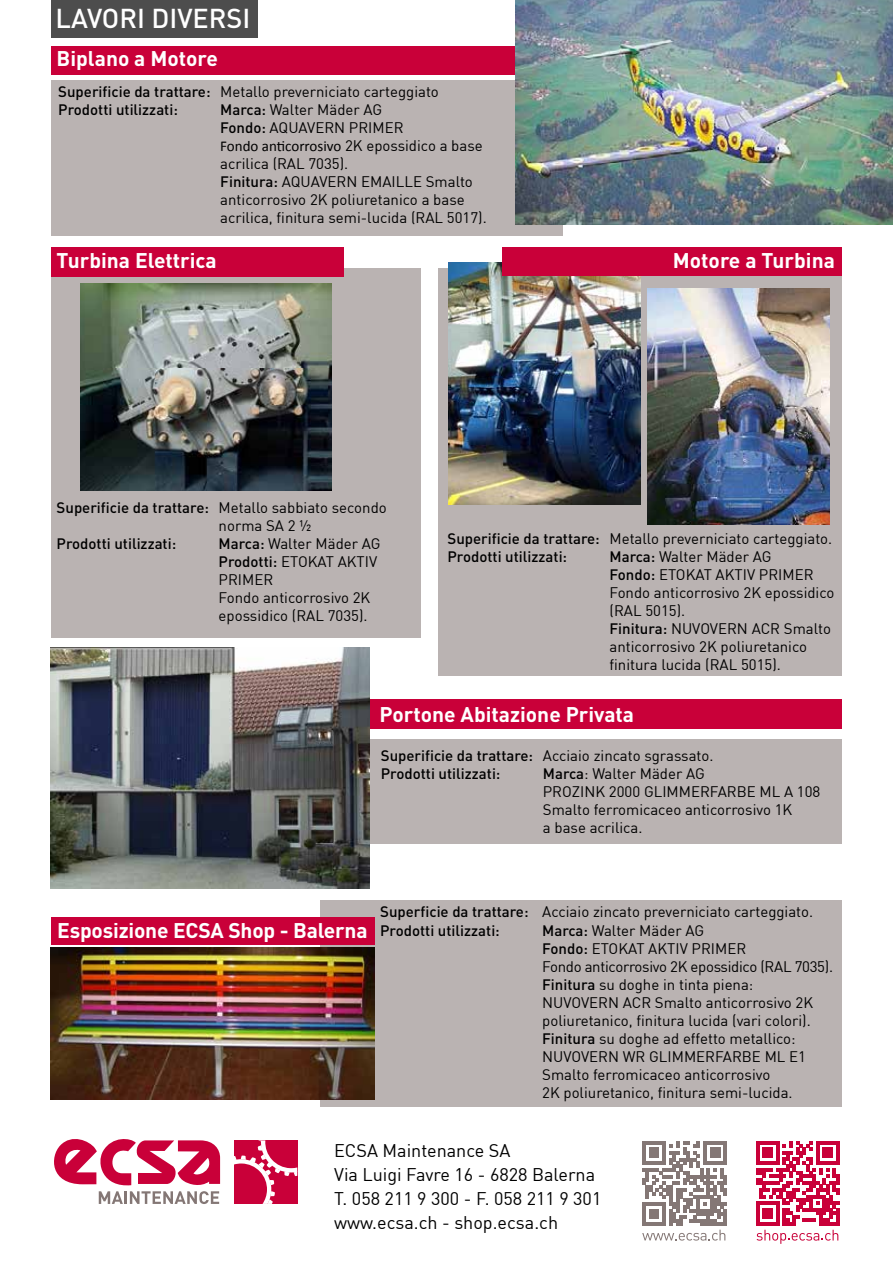
<style>
.page{position:relative;width:893px;height:1263px;background:#fff}
.page>*{position:absolute;margin:0;border:0;box-sizing:border-box;transform-origin:0 0}
.t1{font:500 27px "DIN";color:#fff}
.t2{font:700 21px "DIN";color:#fff}
.t3{font:18px/24px "DIN";color:#000}
.t4{font:15px/18px "DIN";color:#000}
.t5{font:500 15px/18px "DIN";color:#000}
.t6{font:15px "Calibri";color:#000}
.s1{font-weight:400}
.s2{font-weight:500}
.s3{font-family:"DIN"}
</style>
<div class="page">
<div style="left:438px;top:268px;width:404px;height:408px;background:#bab3b2"></div>
<div style="left:51px;top:268px;width:370px;height:370px;background:#bab3b2"></div>
<div style="left:334px;top:739px;width:508px;height:105px;background:#bab3b2"></div>
<div style="left:51px;top:80px;width:512px;height:156px;background:#bab3b2"></div>
<img style="left:80px;top:283px;width:251px;height:207px">
<img style="left:449px;top:262px;width:191px;height:243px">
<img style="left:647px;top:289px;width:183px;height:236px">
<div style="left:51px;top:0;width:207px;height:37px;background:#4d4d4d"></div>
<div style="left:51px;top:46px;width:792px;height:29px;background:#c90039"></div>
<img style="left:516px;top:0;width:377px;height:225px">
<div style="left:51px;top:248px;width:293px;height:29px;background:#c90039"></div>
<div style="left:51px;top:699px;width:791px;height:30px;background:#c90039"></div>
<img style="left:50px;top:647px;width:320px;height:241px">
<div style="left:502px;top:247px;width:340px;height:28px;background:#c90039"></div>
<div style="left:320px;top:900px;width:522px;height:207px;background:#bab3b2"></div>
<div style="left:51px;top:917px;width:323px;height:27px;background:#c90039"></div>
<svg style="left:54px;top:1139px;width:166px;height:65px"></svg>
<svg style="left:234px;top:1140px;width:63px;height:64px;background:#d22d5c"></svg>
<svg style="left:642px;top:1141px;width:85px;height:99px"></svg>
<svg style="left:756px;top:1141px;width:83px;height:103px"></svg>
<img style="left:51px;top:947px;width:323px;height:152px">
<h1 class="t1" style="left:56px;top:1px;width:196px">LAVORI DIVERSI</h1>
<h2 class="t2" style="left:57px;top:45px;width:163px">Biplano a Motore</h2>
<p class="t5" style="left:58px;top:82px;width:382px">Superificie da trattare: <span class="s1">Metallo preverniciato carteggiato<br></span>Prodotti utilizzati:</p>
<p class="t4" style="left:220px;top:100px;width:185px"><span class="s2">Marca:</span> Walter Mäder AG<br><span class="s2">Fondo:</span> AQUAVERN PRIMER</p>
<p class="t6" style="left:220px;top:136px;width:264px">Fondo anticorrosivo <span class="s3">2K epossidico a base</span></p>
<p class="t4" style="left:220px;top:154px;width:268px">acrilica (RAL 7035).<br><span class="s2">Finitura:</span> AQUAVERN EMAILLE Smalto anticorrosivo 2K poliuretanico a base acrilica, finitura semi-lucida (RAL 5017).</p>
<h2 class="t2" style="left:57px;top:247px;width:162px">Turbina Elettrica</h2>
<h2 class="t2" style="left:673px;top:247px;width:164px">Motore a Turbina</h2>
<p class="t4" style="left:219px;top:498px;width:170px;text-indent:-162px"><span class="s2">Superificie da trattare:</span> Metallo sabbiato secondo norma SA 2 ½</p>
<p class="t5" style="left:57px;top:534px;width:121px">Prodotti utilizzati:</p>
<p class="t4" style="left:219px;top:534px;width:163px"><span class="s2">Marca:</span> Walter Mäder AG<br><span class="s2">Prodotti:</span> ETOKAT AKTIV<br>PRIMER<br>Fondo anticorrosivo 2K epossidico (RAL 7035).</p>
<p class="t5" style="left:447px;top:529px;width:386px">Superificie da trattare: <span class="s1">Metallo preverniciato carteggiato.<br></span>Prodotti utilizzati:</p>
<p class="t4" style="left:609px;top:547px;width:226px"><span class="s2">Marca:</span> Walter Mäder AG<br><span class="s2">Fondo:</span> ETOKAT AKTIV PRIMER<br>Fondo anticorrosivo 2K epossidico (RAL 5015).<br><span class="s2">Finitura:</span> NUVOVERN ACR Smalto anticorrosivo 2K poliuretanico finitura lucida (RAL 5015).</p>
<h2 class="t2" style="left:379px;top:700px;width:256px">Portone Abitazione Privata</h2>
<p class="t5" style="left:381px;top:746px;width:334px">Superificie da trattare: <span class="s1">Acciaio zincato sgrassato.<br></span>Prodotti utilizzati:</p>
<p class="t4" style="left:543px;top:764px;width:279px"><span class="s2">Marca</span>: Walter Mäder AG<br>PROZINK 2000 GLIMMERFARBE ML A 108<br>Smalto ferromicaceo anticorrosivo 1K<br>a base acrilica.</p>
<h2 class="t2" style="left:57px;top:916px;width:312px">Esposizione ECSA Shop - Balerna</h2>
<p class="t5" style="left:380px;top:902px;width:434px">Superficie da trattare: <span class="s1">Acciaio zincato preverniciato carteggiato.<br></span>Prodotti utilizzati:</p>
<p class="t4" style="left:542px;top:921px;width:292px"><span class="s2">Marca:</span> Walter Mäder AG<br><span class="s2">Fondo:</span> ETOKAT AKTIV PRIMER<br>Fondo anticorrosivo 2K epossidico (RAL 7035).<br><span class="s2">Finitura</span> su doghe in tinta piena:<br>NUVOVERN ACR Smalto anticorrosivo 2K poliuretanico, finitura lucida (vari colori).<br><span class="s2">Finitura</span> su doghe ad effetto metallico:<br>NUVOVERN WR GLIMMERFARBE ML E1<br>Smalto ferromicaceo anticorrosivo<br>2K poliuretanico, finitura semi-lucida.</p>
<p class="t3" style="left:334px;top:1138px;width:269px">ECSA Maintenance SA<br>Via Luigi Favre 16 - 6828 Balerna<br>T. 058 211 9 300 - F. 058 211 9 301 www.ecsa.ch - shop.ecsa.ch</p>
</div>
